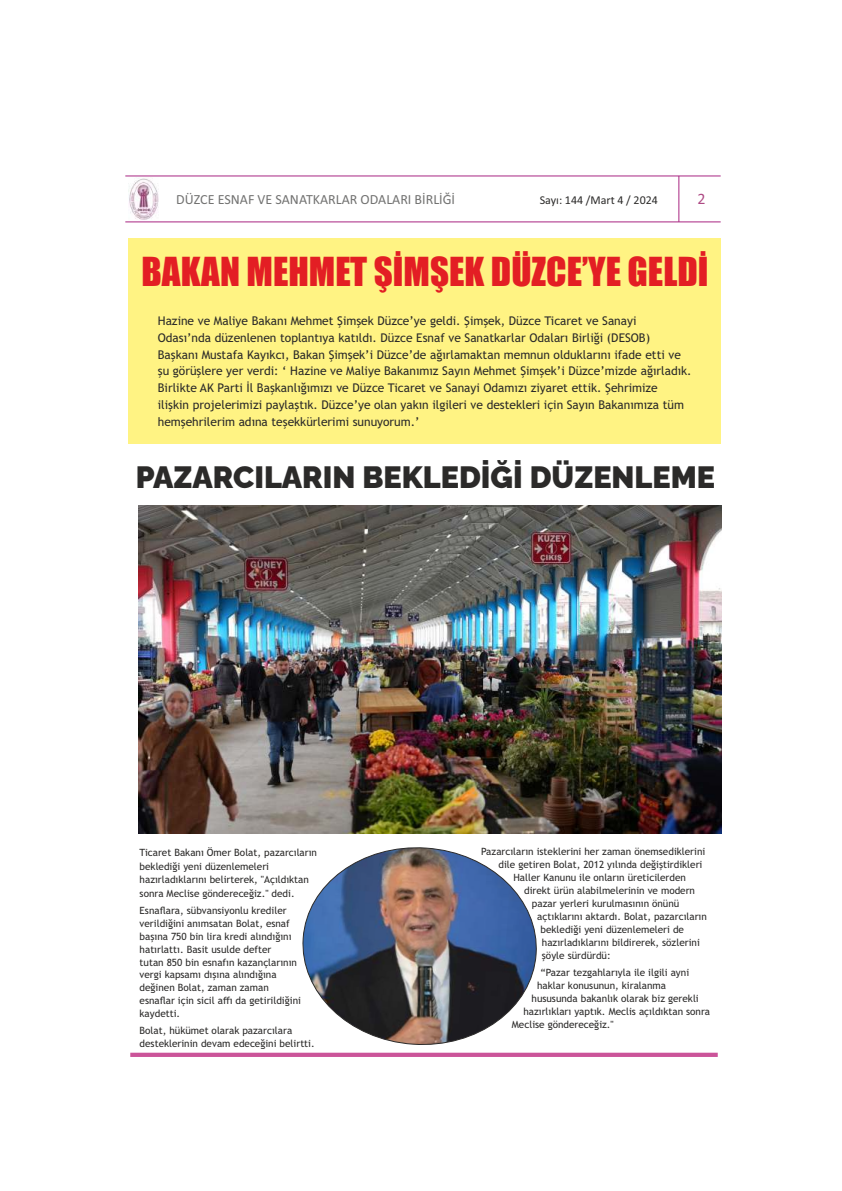
<style>
.page{position:relative;width:842px;height:1191px;background:#fff}
.page>*{position:absolute;margin:0;border:0;box-sizing:border-box;transform-origin:0 0}
.t1{font:36.9px "Impact";color:#e31e24}
.t2{font:100 30.6px "Raleway";color:#2b2a29}
.t3{font:16px "Calibri";color:#ae4a84}
.t4{font:14px "Calibri";color:#727271}
.t5{font:12px/16.7px "Trebuchet MS";color:#2b2a29}
.t6{font:12px "Calibri";color:#2b2a29}
.t7{font:10px/12.9px "Trebuchet MS";color:#2b2a29}
</style>
<div class="page">
<hr style="left:125px;top:176px;width:596px;height:1px;background:#a82682">
<hr style="left:125px;top:222px;width:596px;height:1px;background:#a82682">
<hr style="left:679px;top:176px;width:1px;height:46px;background:#a82682">
<img style="left:128px;top:178px;width:31px;height:42px">
<div style="left:130px;top:1052px;width:588px;height:5px;background:#cb5499"></div>
<div style="left:129px;top:238px;width:592px;height:206px;background:#fff383"></div>
<img style="left:138px;top:505px;width:583px;height:328px">
<img style="left:302px;top:847px;width:235px;height:198px">
<h3 class="t4" style="left:176px;top:194px;width:280px">DÜZCE ESNAF VE SANATKARLAR ODALARI BİRLİĞİ</h3>
<p class="t6" style="left:540px;top:194px;width:120px">Sayı: 144 /Mart 4 / 2024</p>
<h3 class="t3" style="left:697px;top:192px;width:10px">2</h3>
<h1 class="t1" style="left:142px;top:256px;width:568px">BAKAN MEHMET ŞİMŞEK DÜZCE’YE GELDİ</h1>
<p class="t5" style="left:158px;top:314px;width:535px">Hazine ve Maliye Bakanı Mehmet Şimşek Düzce’ye geldi. Şimşek, Düzce Ticaret ve Sanayi Odası’nda düzenlenen toplantıya katıldı. Düzce Esnaf ve Sanatkarlar Odaları Birliği (DESOB)<br>Başkanı Mustafa Kayıkcı, Bakan Şimşek’i Düzce’de ağırlamaktan memnun olduklarını ifade etti ve şu görüşlere yer verdi: ‘ Hazine ve Maliye Bakanımız Sayın Mehmet Şimşek’i Düzce’mizde ağırladık.<br>Birlikte AK Parti İl Başkanlığımızı ve Düzce Ticaret ve Sanayi Odamızı ziyaret ettik. Şehrimize ilişkin projelerimizi paylaştık. Düzce’ye olan yakın ilgileri ve destekleri için Sayın Bakanımıza tüm hemşehrilerim adına teşekkürlerimi sunuyorum.’</p>
<h2 class="t2" style="left:136px;top:459px;width:581px">PAZARCILARIN BEKLEDİĞİ DÜZENLEME</h2>
<p class="t7" style="left:140px;top:847px;width:179px;line-height:13.4px">Ticaret Bakanı Ömer Bolat, pazarcıların beklediği yeni düzenlemeleri hazırladıklarını belirterek, "Açıldıktan sonra Meclise göndereceğiz." dedi.</p>
<p class="t7" style="left:140px;top:904px;width:163px">Esnaflara, sübvansiyonlu krediler verildiğini anımsatan Bolat, esnaf başına 750 bin lira kredi alındığını hatırlattı. Basit usulde defter<br>tutan 850 bin esnafın kazançlarının vergi kapsamı dışına alındığına değinen Bolat, zaman zaman esnaflar için sicil affı da getirildiğini kaydetti.</p>
<p class="t7" style="left:140px;top:1025px;width:177px">Bolat, hükümet olarak pazarcılara desteklerinin devam edeceğini belirtti.</p>
<p class="t7" style="left:481px;top:846px;width:226px">Pazarcıların isteklerini her zaman önemsediklerini</p>
<p class="t7" style="left:498px;top:859px;width:205px">dile getiren Bolat, 2012 yılında değiştirdikleri</p>
<p class="t7" style="left:513px;top:872px;width:174px">Haller Kanunu ile onların üreticilerden</p>
<p class="t7" style="left:524px;top:885px;width:172px">direkt ürün alabilmelerinin ve modern</p>
<p class="t7" style="left:532px;top:898px;width:149px">pazar yerleri kurulmasının önünü</p>
<p class="t7" style="left:537px;top:911px;width:171px">açtıklarını aktardı. Bolat, pazarcıların</p>
<p class="t7" style="left:541px;top:923px;width:145px">beklediği yeni düzenlemeleri de</p>
<p class="t7" style="left:542px;top:936px;width:159px">hazırladıklarını bildirerek, sözlerini</p>
<p class="t7" style="left:542px;top:949px;width:70px">şöyle sürdürdü:</p>
<p class="t7" style="left:540px;top:967px;width:150px">“Pazar tezgahlarıyla ile ilgili ayni</p>
<p class="t7" style="left:537px;top:979px;width:130px">haklar konusunun, kiralanma</p>
<p class="t7" style="left:531px;top:992px;width:169px">hususunda bakanlık olarak biz gerekli</p>
<p class="t7" style="left:523px;top:1005px;width:188px">hazırlıkları yaptık. Meclis açıldıktan sonra</p>
<p class="t7" style="left:512px;top:1018px;width:103px">Meclise göndereceğiz."</p>
</div>
